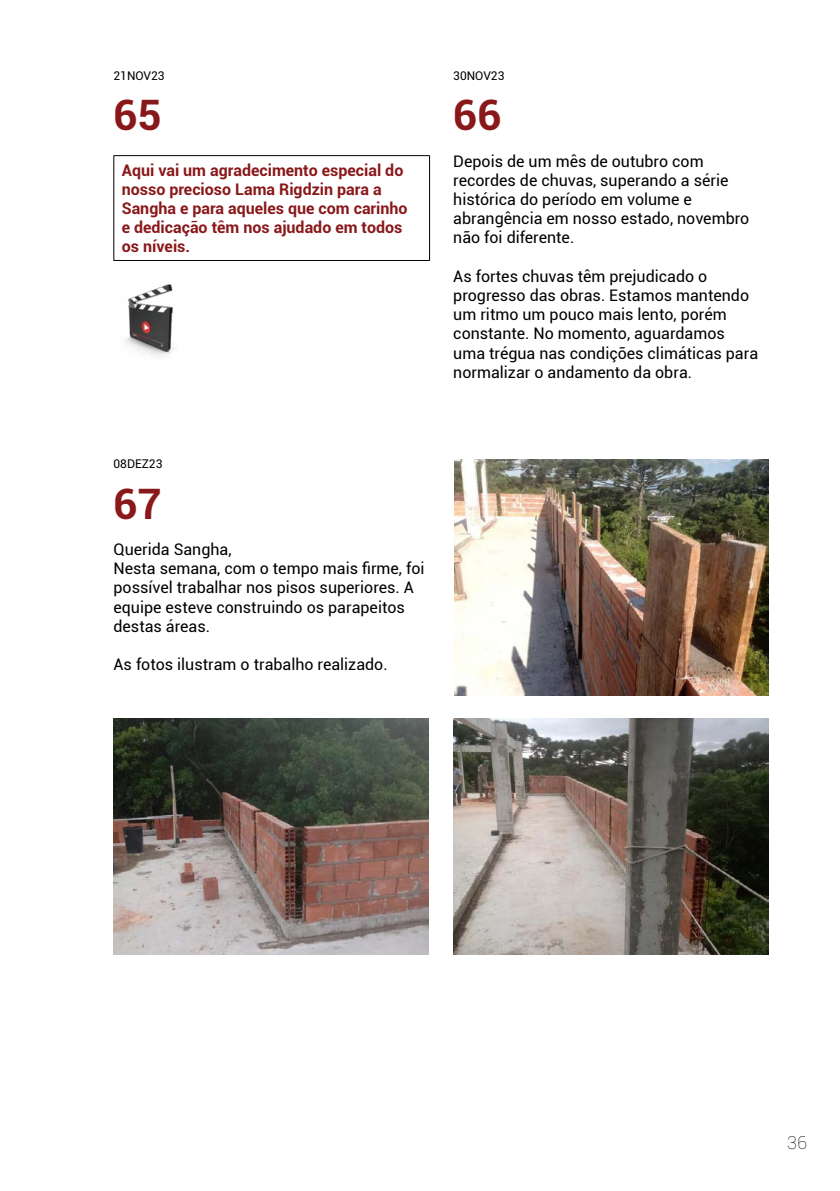
<style>
.page{position:relative;width:840px;height:1191px;background:#fff}
.page>*{position:absolute;margin:0;border:0;box-sizing:border-box;transform-origin:0 0}
.t1{font:700 42px "Roboto";color:#89181a}
.t2{font:100 18px "Roboto";color:#000}
.t3{font:16px/19.2px "Roboto";color:#000}
.t4{font:700 16px/19.2px "Roboto";color:#89181a}
.t5{font:12px "Roboto";color:#000}
</style>
<div class="page">
<hr style="left:113px;top:155px;width:316px;height:1px;background:#000">
<hr style="left:113px;top:156px;width:1px;height:104px;background:#000">
<hr style="left:429px;top:156px;width:1px;height:104px;background:#000">
<hr style="left:113px;top:260px;width:316px;height:1px;background:#000">
<img style="left:125px;top:284px;width:49px;height:72px">
<img style="left:454px;top:459px;width:313px;height:236px">
<img style="left:453px;top:718px;width:314px;height:236px">
<img style="left:113px;top:718px;width:315px;height:236px">
<p class="t5" style="left:113px;top:67px;width:53px">21NOV23</p>
<h1 class="t1" style="left:113px;top:86px;width:50px">65</h1>
<p class="t4" style="left:122px;top:160px;width:287px">Aqui vai um agradecimento especial do nosso precioso Lama Rigdzin para a<br>Sangha e para aqueles que com carinho e dedicação têm nos ajudado em todos os níveis.</p>
<p class="t5" style="left:453px;top:67px;width:53px">30NOV23</p>
<h1 class="t1" style="left:453px;top:86px;width:50px">66</h1>
<p class="t3" style="left:453px;top:151px;width:297px">Depois de um mês de outubro com recordes de chuvas, superando a série histórica do período em volume e abrangência em nosso estado, novembro não foi diferente.</p>
<p class="t3" style="left:453px;top:266px;width:306px">As fortes chuvas têm prejudicado o progresso das obras. Estamos mantendo um ritmo um pouco mais lento, porém constante. No momento, aguardamos uma trégua nas condições climáticas para normalizar o andamento da obra.</p>
<p class="t5" style="left:113px;top:456px;width:50px">08DEZ23</p>
<h1 class="t1" style="left:113px;top:474px;width:50px">67</h1>
<p class="t3" style="left:113px;top:539px;width:312px">Querida Sangha,<br>Nesta semana, com o tempo mais firme, foi possível trabalhar nos pisos superiores. A equipe esteve construindo os parapeitos destas áreas.</p>
<p class="t3" style="left:113px;top:654px;width:275px">As fotos ilustram o trabalho realizado.</p>
<p class="t2" style="left:786px;top:1130px;width:21px">36</p>
</div>
